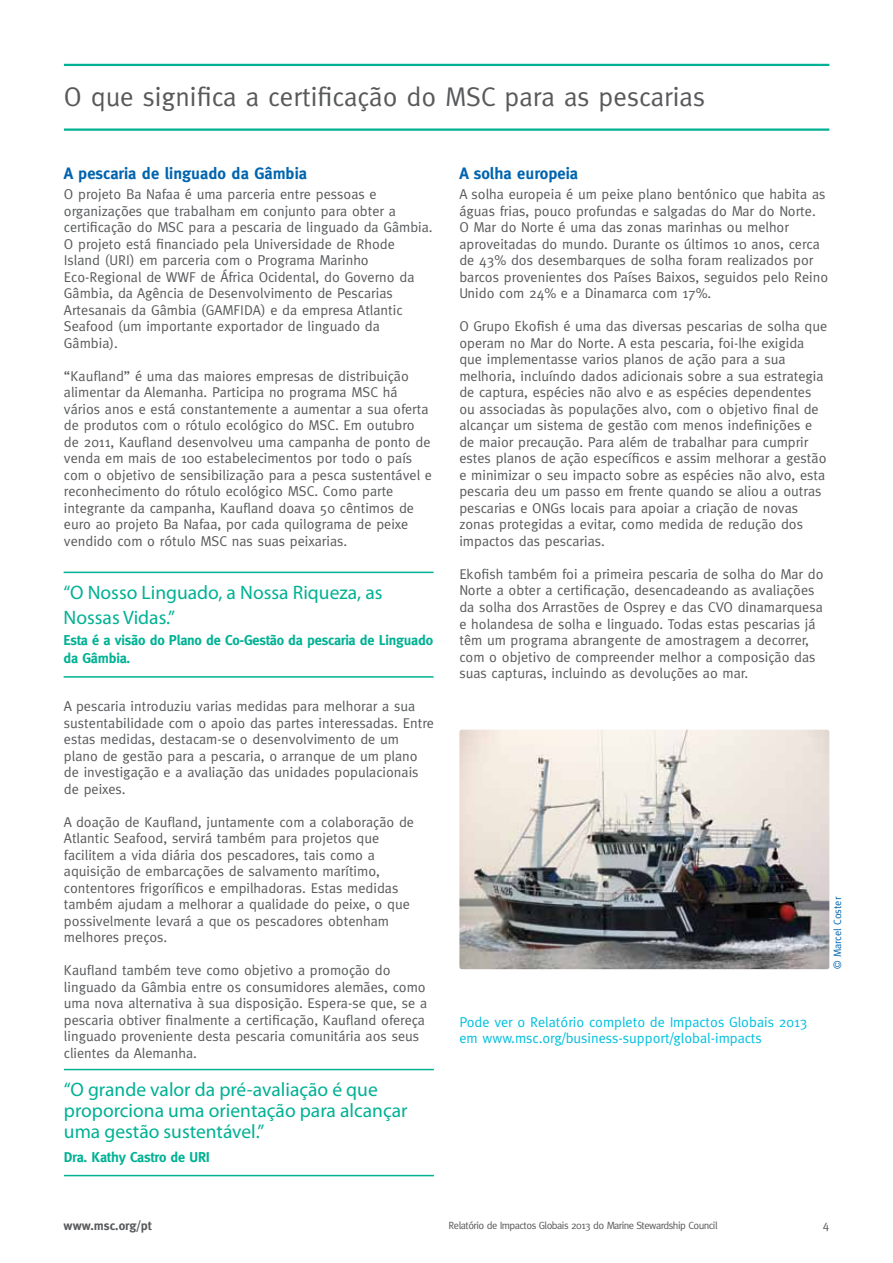
<style>
.page{position:relative;width:893px;height:1263px;background:#fff}
.page>*{position:absolute;margin:0;border:0;box-sizing:border-box;transform-origin:0 0}
.t1{font:27px "Meta";color:#58595b}
.t2{font:19.5px/21px "Myriad Pro";color:#00b194}
.t3{font:700 16.5px "Meta";color:#0064af}
.t4{font:14.25px/16.5px "Meta";color:#58595b}
.t5{font:14.25px/16.5px "Meta";color:#00bfdf}
.t6{font:700 14.25px/18px "Meta";letter-spacing:-.02em;color:#00b194}
.t7{font:700 12.75px "Meta";color:#58595b}
.t8{font:12px "Meta";color:#58595b}
.t9{font:10.5px "Meta";letter-spacing:-.05em;color:#58595b}
.t10{font:10.5px "Meta";color:#0064af}
</style>
<div class="page">
<hr style="left:64px;top:64px;width:765px;height:2px;background:#00b194">
<hr style="left:64px;top:128px;width:765px;height:3px;background:#00b194">
<hr style="left:64px;top:572px;width:370px;height:1px;background:#00b194">
<hr style="left:64px;top:676px;width:370px;height:2px;background:#00b194">
<img style="left:459px;top:730px;width:370px;height:239px">
<hr style="left:64px;top:1069px;width:370px;height:1px;background:#00b194">
<hr style="left:64px;top:1175px;width:370px;height:1px;background:#00b194">
<h1 class="t1" style="left:64px;top:81px;width:643px">O que significa a certificação do MSC para as pescarias</h1>
<p class="t3" style="left:64px;top:163px;width:245px">A pescaria de linguado da Gâmbia</p>
<p class="t4" style="left:64px;top:186px;width:370px">O projeto Ba Nafaa é uma parceria entre pessoas e organizações que trabalham em conjunto para obter a certificação do MSC para a pescaria de linguado da Gâmbia.<br>O projeto está financiado pela Universidade de Rhode Island (URI) em parceria com o Programa Marinho Eco-Regional de WWF de África Ocidental, do Governo da Gâmbia, da Agência de Desenvolvimento de Pescarias Artesanais da Gâmbia (GAMFIDA) e da empresa Atlantic Seafood (um importante exportador de linguado da Gâmbia).</p>
<p class="t4" style="left:64px;top:368px;width:370px">“Kaufland” é uma das maiores empresas de distribuição alimentar da Alemanha. Participa no programa MSC há vários anos e está constantemente a aumentar a sua oferta de produtos com o rótulo ecológico do MSC. Em outubro de 2011, Kaufland desenvolveu uma campanha de ponto de venda em mais de 100 estabelecimentos por todo o país com o objetivo de sensibilização para a pesca sustentável e reconhecimento do rótulo ecológico MSC. Como parte integrante da campanha, Kaufland doava 50 cêntimos de euro ao projeto Ba Nafaa, por cada quilograma de peixe vendido com o rótulo MSC nas suas peixarias.</p>
<h2 class="t2" style="left:64px;top:579px;width:320px;line-height:25.5px">“O Nosso Linguado, a Nossa Riqueza, as<br>Nossas Vidas.”</h2>
<p class="t6" style="left:64px;top:631px;width:371px">Esta é a visão do Plano de Co-Gestão da pescaria de Linguado da Gâmbia.</p>
<p class="t4" style="left:64px;top:698px;width:371px">A pescaria introduziu varias medidas para melhorar a sua sustentabilidade com o apoio das partes interessadas. Entre estas medidas, destacam-se o desenvolvimento de um plano de gestão para a pescaria, o arranque de um plano de investigação e a avaliação das unidades populacionais de peixes.</p>
<p class="t4" style="left:64px;top:813px;width:352px">A doação de Kaufland, juntamente com a colaboração de Atlantic Seafood, servirá também para projetos que facilitem a vida diária dos pescadores, tais como a aquisição de embarcações de salvamento marítimo, contentores frigoríficos e empilhadoras. Estas medidas também ajudam a melhorar a qualidade do peixe, o que possivelmente levará a que os pescadores obtenham melhores preços.</p>
<p class="t4" style="left:64px;top:962px;width:365px">Kaufland também teve como objetivo a promoção do linguado da Gâmbia entre os consumidores alemães, como uma nova alternativa à sua disposição. Espera-se que, se a pescaria obtiver finalmente a certificação, Kaufland ofereça linguado proveniente desta pescaria comunitária aos seus clientes da Alemanha.</p>
<h2 class="t2" style="left:64px;top:1079px;width:345px">“O grande valor da pré-avaliação é que proporciona uma orientação para alcançar uma gestão sustentável.”</h2>
<p class="t6" style="left:64px;top:1148px;width:148px">Dra. Kathy Castro de URI</p>
<p class="t3" style="left:459px;top:163px;width:120px">A solha europeia</p>
<p class="t4" style="left:459px;top:186px;width:370px">A solha europeia é um peixe plano bentónico que habita as águas frias, pouco profundas e salgadas do Mar do Norte.<br>O Mar do Norte é uma das zonas marinhas ou melhor aproveitadas do mundo. Durante os últimos 10 anos, cerca de 43% dos desembarques de solha foram realizados por barcos provenientes dos Países Baixos, seguidos pelo Reino Unido com 24% e a Dinamarca com 17%.</p>
<p class="t4" style="left:459px;top:318px;width:369px">O Grupo Ekofish é uma das diversas pescarias de solha que operam no Mar do Norte. A esta pescaria, foi-lhe exigida que implementasse varios planos de ação para a sua melhoria, incluíndo dados adicionais sobre a sua estrategia de captura, espécies não alvo e as espécies dependentes ou associadas às populações alvo, com o objetivo final de alcançar um sistema de gestão com menos indefinições e de maior precaução. Para além de trabalhar para cumprir estes planos de ação específicos e assim melhorar a gestão e minimizar o seu impacto sobre as espécies não alvo, esta pescaria deu um passo em frente quando se aliou a outras pescarias e ONGs locais para apoiar a criação de novas zonas protegidas a evitar, como medida de redução dos impactos das pescarias.</p>
<p class="t4" style="left:459px;top:566px;width:366px">Ekofish também foi a primeira pescaria de solha do Mar do Norte a obter a certificação, desencadeando as avaliações da solha dos Arrastões de Osprey e das CVO dinamarquesa e holandesa de solha e linguado. Todas estas pescarias já têm um programa abrangente de amostragem a decorrer, com o objetivo de compreender melhor a composição das suas capturas, incluindo as devoluções ao mar.</p>
<p class="t5" style="left:459px;top:1013px;width:349px">Pode ver o Relatório completo de Impactos Globais 2013 em www.msc.org/business-support/global-impacts</p>
<p class="t10" style="left:831px;top:969px;width:74px;rotate:-90deg">© Marcel Coster</p>
<p class="t7" style="left:64px;top:1218px;width:90px">www.msc.org/pt</p>
<p class="t9" style="left:449px;top:1219px;width:270px">Relatório de Impactos Globais 2013 do Marine Stewardship Council</p>
<p class="t8" style="left:823px;top:1218px;width:8px">4</p>
</div>
